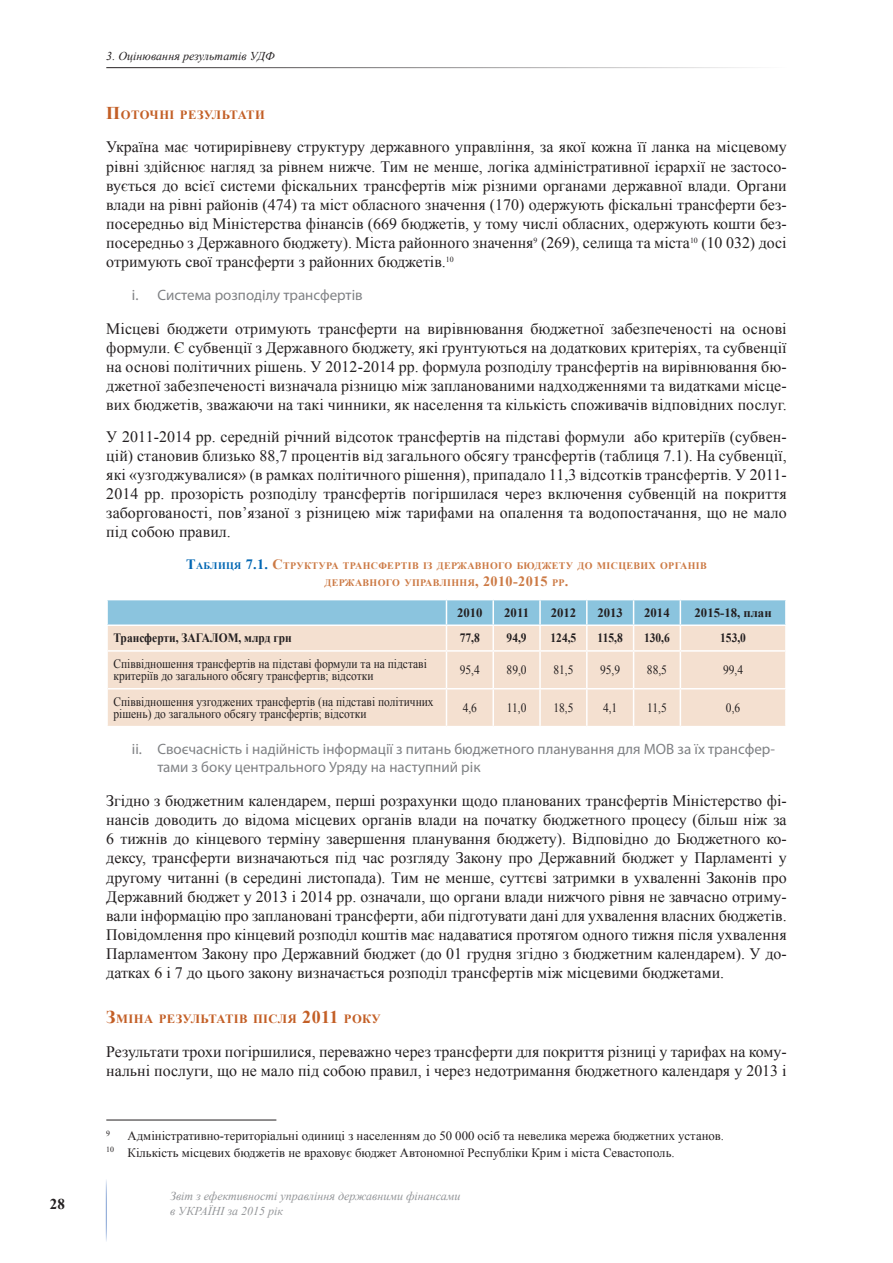
<style>
.page{position:relative;width:893px;height:1263px;background:#fff}
.page>*{position:absolute;margin:0;border:0;box-sizing:border-box;transform-origin:0 0}
.t1{font:15.9px/19px "Times New Roman";color:#231f20;text-align:justify}
.t2{font:15px/18px "Myriad Pro";color:#808285}
.t3{font:700 15px "Times New Roman";color:#231f20}
.t4{font:12.75px/12px "Times New Roman";color:#231f20;scale:.9 1}
.t5{font:12.75px/16.2px "Times New Roman";color:#231f20}
.t6{font:700 12.75px "Times New Roman";color:#231f20;scale:.9 1}
.t7{font:700 12.75px "Times New Roman";color:#231f20}
.t8{font:700 12.6px "Times New Roman";letter-spacing:.035em;color:#c35f26}
.t9{font:italic 12px/14.4px "Times New Roman";color:#939598}
.t10{font:italic 12px "Times New Roman";letter-spacing:.005em;color:#231f20}
.t11{font:700 10.05px/17.1px "Times New Roman";letter-spacing:.035em;color:#cc7a45;text-align:center}
.t12{font:7.8px "Times New Roman";color:#231f20}
.s1{font-size:18px}
.s2{font-size:14.25px;color:#0166b3}
.s3{color:#0166b3}
.s4{font-size:14.25px}
</style>
<div class="page">
<hr style="left:106px;top:67px;width:681px;height:1px;background:#231f20">
<hr style="left:106px;top:1178px;width:1px;height:64px;background:#7e9ed2">
<div style="left:108px;top:652px;width:677px;height:74px;background:#f4e0d0"></div>
<svg style="left:108px;top:600px;width:677px;height:50px;background:#c1d3d7"></svg>
<hr style="left:446px;top:652px;width:1px;height:36px;background:#fff">
<hr style="left:492px;top:652px;width:2px;height:36px;background:#fff">
<hr style="left:539px;top:652px;width:2px;height:36px;background:#fff">
<hr style="left:586px;top:652px;width:2px;height:36px;background:#fff">
<hr style="left:633px;top:652px;width:1px;height:36px;background:#fff">
<hr style="left:680px;top:652px;width:1px;height:36px;background:#fff">
<hr style="left:108px;top:688px;width:338px;height:1px;background:#fff">
<hr style="left:446px;top:688px;width:47px;height:1px;background:#fff">
<hr style="left:446px;top:689px;width:1px;height:37px;background:#fff">
<hr style="left:493px;top:688px;width:47px;height:1px;background:#fff">
<hr style="left:492px;top:689px;width:2px;height:37px;background:#fff">
<hr style="left:540px;top:688px;width:47px;height:1px;background:#fff">
<hr style="left:539px;top:689px;width:2px;height:37px;background:#fff">
<hr style="left:587px;top:688px;width:47px;height:1px;background:#fff">
<hr style="left:586px;top:689px;width:2px;height:37px;background:#fff">
<hr style="left:634px;top:688px;width:46px;height:1px;background:#fff">
<hr style="left:633px;top:689px;width:1px;height:37px;background:#fff">
<hr style="left:680px;top:688px;width:107px;height:1px;background:#fff">
<hr style="left:680px;top:689px;width:1px;height:37px;background:#fff">
<hr style="left:106px;top:624px;width:340px;height:2px;background:#fff">
<hr style="left:446px;top:624px;width:47px;height:2px;background:#fff">
<hr style="left:493px;top:624px;width:47px;height:2px;background:#fff">
<hr style="left:540px;top:624px;width:47px;height:2px;background:#fff">
<hr style="left:587px;top:624px;width:47px;height:2px;background:#fff">
<hr style="left:634px;top:624px;width:46px;height:2px;background:#fff">
<hr style="left:680px;top:624px;width:107px;height:2px;background:#fff">
<hr style="left:106px;top:1120px;width:170px;height:1px;background:#231f20">
<p class="t3" style="left:50px;top:1193px;width:16px">28</p>
<p class="t10" style="left:106px;top:47px;width:170px">3. Оцінювання результатів УДФ</p>
<p class="t8" style="left:106px;top:106px;width:160px"><span class="s1">П</span>оточні результати</p>
<p class="t1" style="left:106px;top:137px;width:682px">Україна має чотирирівневу структуру державного управління, за якої кожна її ланка на місцевому рівні здійснює нагляд за рівнем нижче. Тим не менше, логіка адміністративної ієрархії не застосо&shy;вується до всієї системи фіскальних трансфертів між різними органами державної влади. Органи влади на рівні районів (474) та міст обласного значення (170) одержують фіскальні трансферти без&shy;посередньо від Міністерства фінансів (669 бюджетів, у тому числі обласних, одержують кошти без&shy;посередньо з Державного бюджету). Міста районного значення<sup>9</sup> (269), селища та міста<sup>10</sup> (10 032) досі отримують свої трансферти з районних бюджетів.<sup>10</sup></p>
<p class="t2" style="left:132px;top:286px;width:232px">i. Система розподілу трансфертів</p>
<p class="t1" style="left:106px;top:319px;width:682px">Місцеві бюджети отримують трансферти на вирівнювання бюджетної забезпеченості на основі формули. Є субвенції з Державного бюджету, які ґрунтуються на додаткових критеріях, та субвенції на основі політичних рішень. У 2012-2014 рр. формула розподілу трансфертів на вирівнювання бю&shy;джетної забезпеченості визначала різницю між запланованими надходженнями та видатками місце&shy;вих бюджетів, зважаючи на такі чинники, як населення та кількість споживачів відповідних послуг.</p>
<p class="t1" style="left:106px;top:427px;width:682px">У 2011-2014 рр. середній річний відсоток трансфертів на підставі формули або критеріїв (субвен&shy;цій) становив близько 88,7 процентів від загального обсягу трансфертів (таблиця 7.1). На субвенції, які «узгоджувалися» (в рамках політичного рішення), припадало 11,3 відсотків трансфертів. У 2011- 2014 рр. прозорість розподілу трансфертів погіршилася через включення субвенцій на покриття заборгованості, пов’язаної з різницею між тарифами на опалення та водопостачання, що не мало під собою правил.</p>
<p class="t11" style="left:186px;top:557px;width:522px"><span class="s2">Т</span><span class="s3">аблиця</span> <span class="s2">7.1.</span> <span class="s4">С</span>труктура трансфертів із державного бюджету до місцевих органів державного управління<span class="s4">, 2010-2015</span> рр <span class="s4">.</span></p>
<p class="t7" style="left:457px;top:604px;width:27px">2010</p>
<p class="t7" style="left:504px;top:604px;width:26px">2011</p>
<p class="t7" style="left:551px;top:604px;width:27px">2012</p>
<p class="t7" style="left:597px;top:604px;width:27px">2013</p>
<p class="t7" style="left:644px;top:604px;width:27px">2014</p>
<p class="t7" style="left:695px;top:604px;width:79px">2015-18, план</p>
<p class="t6" style="left:113px;top:629px;width:200px">Трансферти, ЗАГАЛОМ, млрд грн</p>
<p class="t6" style="left:460px;top:629px;width:24px">77,8</p>
<p class="t6" style="left:507px;top:629px;width:24px">94,9</p>
<p class="t6" style="left:550px;top:629px;width:30px">124,5</p>
<p class="t6" style="left:598px;top:629px;width:29px">115,8</p>
<p class="t6" style="left:644px;top:629px;width:30px">130,6</p>
<p class="t6" style="left:720px;top:629px;width:30px">153,0</p>
<p class="t4" style="left:113px;top:658px;width:350px">Співвідношення трансфертів на підставі формули та на підставі критеріїв до загального обсягу трансфертів; відсотки</p>
<p class="t4" style="left:460px;top:664px;width:24px">95,4</p>
<p class="t4" style="left:507px;top:664px;width:24px">89,0</p>
<p class="t4" style="left:553px;top:664px;width:24px">81,5</p>
<p class="t4" style="left:600px;top:664px;width:24px">95,9</p>
<p class="t4" style="left:647px;top:664px;width:24px">88,5</p>
<p class="t4" style="left:723px;top:664px;width:24px">99,4</p>
<p class="t4" style="left:113px;top:696px;width:357px">Співвідношення узгоджених трансфертів (на підставі політичних рішень) до загального обсягу трансфертів; відсотки</p>
<p class="t4" style="left:463px;top:702px;width:17px">4,6</p>
<p class="t4" style="left:507px;top:702px;width:23px">11,0</p>
<p class="t4" style="left:553px;top:702px;width:24px">18,5</p>
<p class="t4" style="left:603px;top:702px;width:17px">4,1</p>
<p class="t4" style="left:647px;top:702px;width:23px">11,5</p>
<p class="t4" style="left:726px;top:702px;width:17px">0,6</p>
<p class="t2" style="left:157px;top:740px;width:619px;text-indent:-26px">ii. Своєчасність і надійність інформації з питань бюджетного планування для МОВ за їх трансфер&shy;тами з боку центрального Уряду на наступний рік</p>
<p class="t1" style="left:106px;top:791px;width:682px">Згідно з бюджетним календарем, перші розрахунки щодо планованих трансфертів Міністерство фі&shy;нансів доводить до відома місцевих органів влади на початку бюджетного процесу (більш ніж за 6 тижнів до кінцевого терміну завершення планування бюджету). Відповідно до Бюджетного ко&shy;дексу, трансферти визначаються під час розгляду Закону про Державний бюджет у Парламенті у другому читанні (в середині листопада). Тим не менше, суттєві затримки в ухваленні Законів про Державний бюджет у 2013 і 2014 рр. означали, що органи влади нижчого рівня не завчасно отриму&shy;вали інформацію про заплановані трансферти, аби підготувати дані для ухвалення власних бюджетів.<br>Повідомлення про кінцевий розподіл коштів має надаватися протягом одного тижня після ухвалення Парламентом Закону про Державний бюджет (до 01 грудня згідно з бюджетним календарем). У до&shy;датках 6 і 7 до цього закону визначається розподіл трансфертів між місцевими бюджетами.</p>
<p class="t8" style="left:106px;top:1010px;width:276px"><span class="s1">З</span>міна результатів після <span class="s1">2011</span> року</p>
<p class="t1" style="left:106px;top:1042px;width:682px">Результати трохи погіршилися, переважно через трансферти для покриття різниці у тарифах на кому&shy;нальні послуги, що не мало під собою правил, і через недотримання бюджетного календаря у 2013 і</p>
<p class="t12" style="left:106px;top:1128px;width:5px">9</p>
<p class="t5" style="left:106px;top:1128px;width:619px;text-indent:21px">Адміністративно-територіальні одиниці з населенням до 50 000 осіб та невелика мережа бюджетних установ.<br><sup>10</sup> Кількість місцевих бюджетів не враховує бюджет Автономної Республіки Крим і міста Севастополь.</p>
<p class="t9" style="left:170px;top:1189px;width:292px">Звіт з ефективності управління державними фінансами в УКРАЇНІ за 2015 рік</p>
</div>
